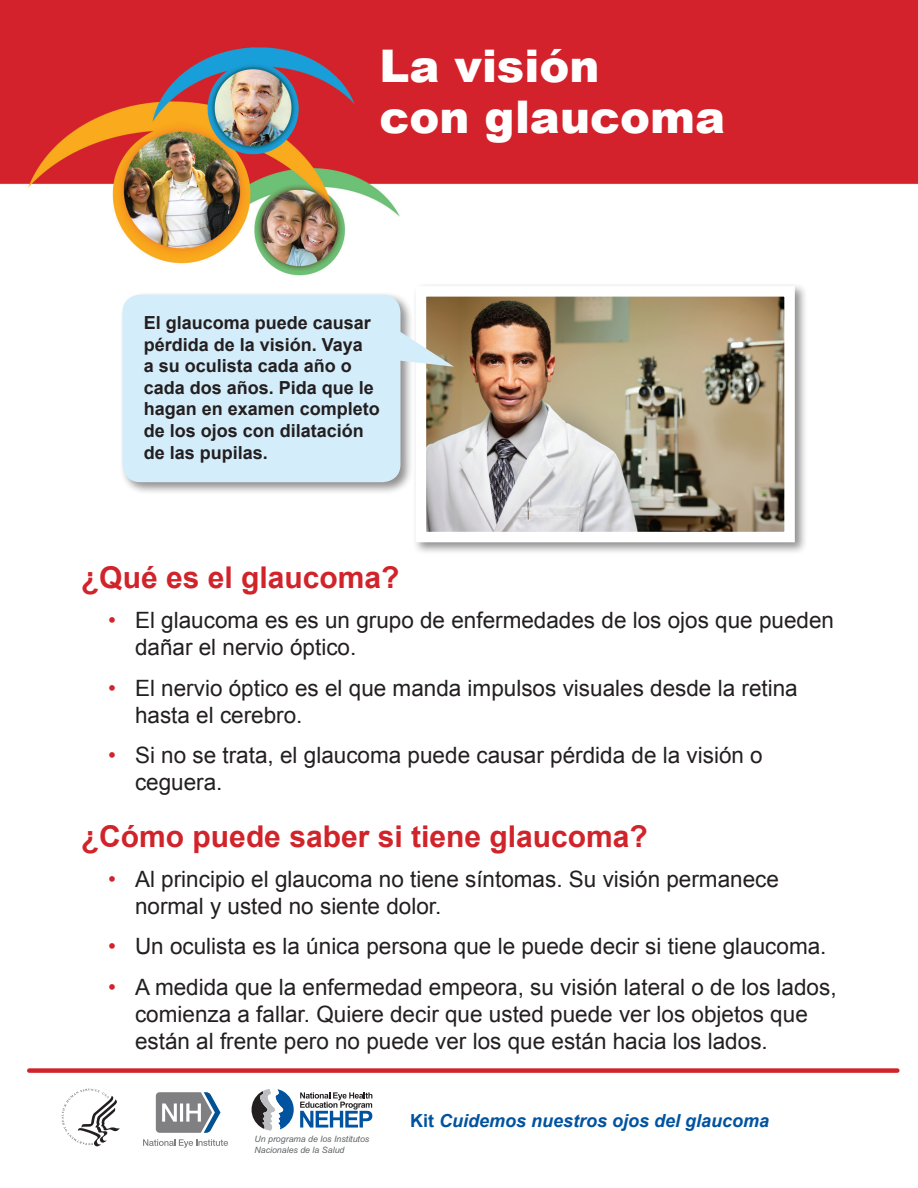
<style>
.page{position:relative;width:918px;height:1188px;background:#fff}
.page>*{position:absolute;margin:0;border:0;box-sizing:border-box;transform-origin:0 0}
.t1{font:900 45px/51px "Arial";color:#fff}
.t2{font:700 30px "Arial";color:#d1232a}
.t3{font:22.5px/27px "Arial";color:#231f20}
.t4{font:22.5px/40.5px "Arial";color:#d1232a}
.t5{font:700 18px/21.6px "Arial";color:#231f20}
.t6{font:italic 700 18px "Arial";color:#0153a0}
.t7{font:italic 8.85px/10.5px "Arial";color:#616365}
.s1{font-style:normal}
</style>
<div class="page">
<img style="left:0;top:0;width:918px;height:276px">
<div style="left:29px;top:1068px;width:868px;height:5px;background:#d1232a"></div>
<svg style="left:62px;top:1089px;width:58px;height:57px"></svg>
<svg style="left:156px;top:1092px;width:65px;height:41px"></svg>
<svg style="left:143px;top:1139px;width:85px;height:9px"></svg>
<div style="left:412px;top:283px;width:396px;height:272px;background:#231f20;opacity:.5"></div>
<img style="left:427px;top:297px;width:357px;height:234px">
<div style="left:416px;top:286px;width:379px;height:256px;border:10px solid #fff"></div>
<div style="left:119px;top:291px;width:294px;height:204px;background:#231f20;opacity:.5"></div>
<div style="left:122px;top:295px;width:279px;height:187px;background:#d4edfa;border-radius:18px"></div>
<svg style="left:400px;top:331px;width:54px;height:36px;background:#c2c0b3"></svg>
<svg style="left:300px;top:1092px;width:72px;height:36px"></svg>
<svg style="left:252px;top:1089px;width:42px;height:42px"></svg>
<h1 class="t1" style="left:380px;top:39px;width:347px">La visión<br>con glaucoma</h1>
<p class="t5" style="left:144px;top:312px;width:238px">El glaucoma puede causar pérdida de la visión. Vaya<br>a su oculista cada año o cada dos años. Pida que le hagan en examen completo de los ojos con dilatación de las pupilas.</p>
<h2 class="t2" style="left:81px;top:558px;width:320px">¿Qué es el glaucoma?</h2>
<p class="t4" style="left:108px;top:600px;width:9px">•</p>
<p class="t3" style="left:135px;top:607px;width:701px">El glaucoma es es un grupo de enfermedades de los ojos que pueden dañar el nervio óptico.</p>
<p class="t3" style="left:135px;top:675px;width:664px">El nervio óptico es el que manda impulsos visuales desde la retina hasta el cerebro.</p>
<p class="t3" style="left:135px;top:742px;width:629px">Si no se trata, el glaucoma puede causar pérdida de la visión o ceguera.</p>
<h2 class="t2" style="left:81px;top:816px;width:568px">¿Cómo puede saber si tiene glaucoma?</h2>
<p class="t4" style="left:108px;top:859px;width:9px">•</p>
<p class="t4" style="left:108px;top:668px;width:9px">•</p>
<p class="t4" style="left:108px;top:735px;width:9px">•</p>
<p class="t3" style="left:135px;top:865px;width:646px">Al principio el glaucoma no tiene síntomas. Su visión permanece normal y usted no siente dolor.</p>
<p class="t3" style="left:135px;top:933px;width:693px">Un oculista es la única persona que le puede decir si tiene glaucoma.</p>
<p class="t3" style="left:135px;top:973px;width:703px">A medida que la enfermedad empeora, su visión lateral o de los lados, comienza a fallar. Quiere decir que usted puede ver los objetos que están al frente pero no puede ver los que están hacia los lados.</p>
<p class="t4" style="left:108px;top:926px;width:9px">• •</p>
<p class="t7" style="left:254px;top:1134px;width:116px">Un programa de los Institutos<br>Nacionales de la Salud</p>
<p class="t6" style="left:410px;top:1109px;width:361px"><span class="s1">Kit</span> Cuidemos nuestros ojos del glaucoma</p>
</div>
